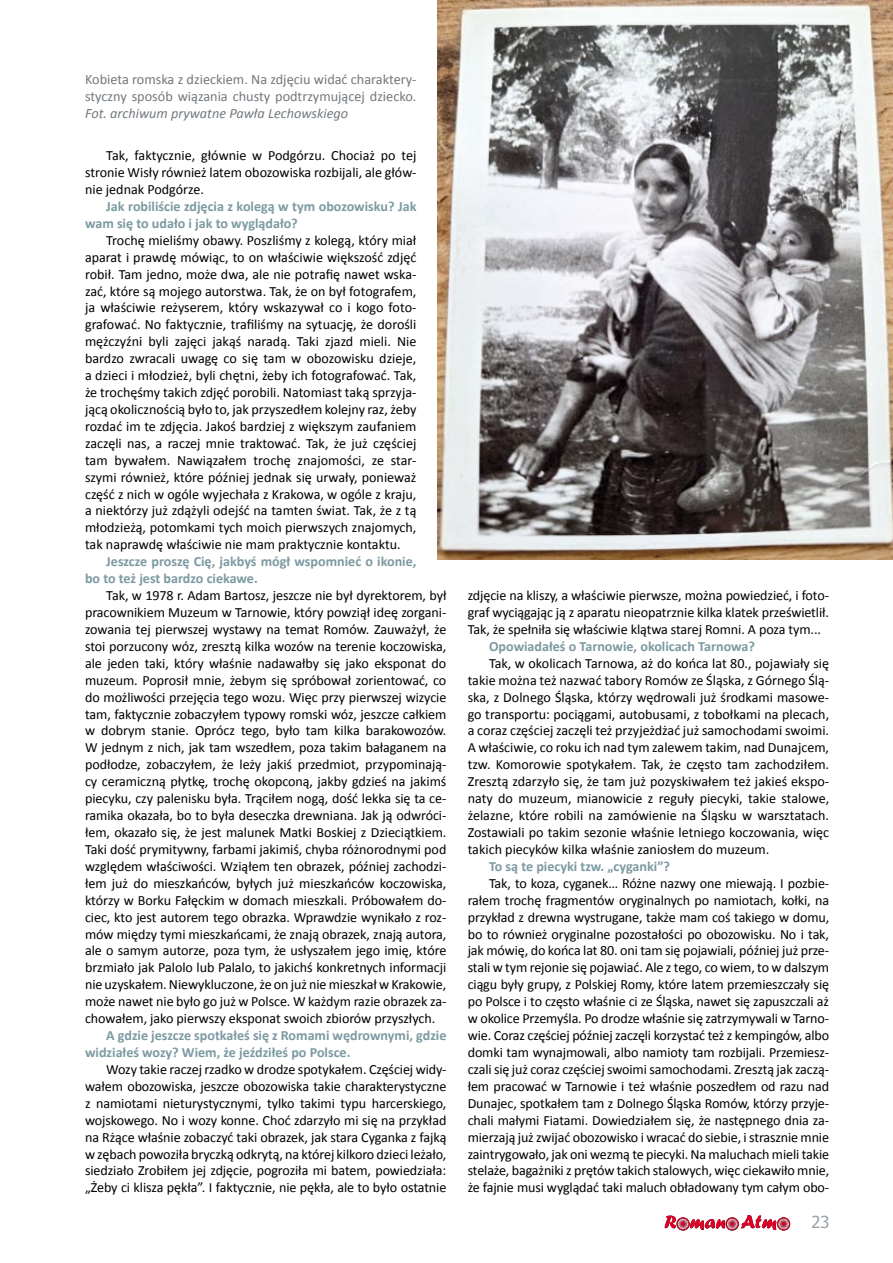
<style>
.page{position:relative;width:893px;height:1263px;background:#fff}
.page>*{position:absolute;margin:0;border:0;box-sizing:border-box;transform-origin:0 0}
.t1{font:16.5px "Tahoma";color:#99a1a6}
.t2{font:14.25px/17.1px "Calibri";color:#72787d}
.t3{font:italic 14.25px "Calibri";color:#72787d}
.t4{font:14.1px/17px "Calibri";letter-spacing:-.005em;color:#000;text-align:justify}
.t5{font:700 14.1px/17px "Calibri";color:#7c99a2}
</style>
<div class="page">
<img style="left:438px;top:0;width:455px;height:559px">
<svg style="left:664px;top:1215px;width:126px;height:15px"></svg>
<p class="t2" style="left:85px;top:70px;width:333px">Kobieta romska z dzieckiem. Na zdjęciu widać charaktery&shy;styczny sposób wiązania chusty podtrzymującej dziecko.</p>
<p class="t3" style="left:85px;top:105px;width:265px">Fot. archiwum prywatne Pawła Lechowskiego</p>
<p class="t4" style="left:85px;top:146px;width:333px;text-indent:21px">Tak, faktycznie, głównie w Podgórzu. Chociaż po tej stronie Wisły również latem obozowiska rozbijali, ale głów&shy;nie jednak Podgórze.</p>
<p class="t5" style="left:85px;top:197px;width:333px;text-indent:21px">Jak robiliście zdjęcia z kolegą w tym obozowisku? Jak wam się to udało i jak to wyglądało?</p>
<p class="t4" style="left:85px;top:231px;width:333px;text-indent:21px">Trochę mieliśmy obawy. Poszliśmy z kolegą, który miał aparat i prawdę mówiąc, to on właściwie większość zdjęć robił. Tam jedno, może dwa, ale nie potrafię nawet wska&shy;zać, które są mojego autorstwa. Tak, że on był fotografem, ja właściwie reżyserem, który wskazywał co i kogo foto&shy;grafować. No faktycznie, trafiliśmy na sytuację, że dorośli mężczyźni byli zajęci jakąś naradą. Taki zjazd mieli. Nie bardzo zwracali uwagę co się tam w obozowisku dzieje, a dzieci i młodzież, byli chętni, żeby ich fotografować. Tak, że trochęśmy takich zdjęć porobili. Natomiast taką sprzyja&shy;jącą okolicznością było to, jak przyszedłem kolejny raz, żeby rozdać im te zdjęcia. Jakoś bardziej z większym zaufaniem zaczęli nas, a raczej mnie traktować. Tak, że już częściej tam bywałem. Nawiązałem trochę znajomości, ze star&shy;szymi również, które później jednak się urwały, ponieważ część z nich w ogóle wyjechała z Krakowa, w ogóle z kraju, a niektórzy już zdążyli odejść na tamten świat. Tak, że z tą młodzieżą, potomkami tych moich pierwszych znajomych, tak naprawdę właściwie nie mam praktycznie kontaktu.</p>
<p class="t5" style="left:85px;top:552px;width:333px;text-indent:21px">Jeszcze proszę Cię, jakbyś mógł wspomnieć o ikonie, bo to też jest bardzo ciekawe.</p>
<p class="t4" style="left:85px;top:586px;width:363px;text-indent:21px">Tak, w 1978 r. Adam Bartosz, jeszcze nie był dyrektorem, był pracownikiem Muzeum w Tarnowie, który powziął ideę zorgani&shy;zowania tej pierwszej wystawy na temat Romów. Zauważył, że stoi porzucony wóz, zresztą kilka wozów na terenie koczowiska, ale jeden taki, który właśnie nadawałby się jako eksponat do muzeum. Poprosił mnie, żebym się spróbował zorientować, co do możliwości przejęcia tego wozu. Więc przy pierwszej wizycie tam, faktycznie zobaczyłem typowy romski wóz, jeszcze całkiem w dobrym stanie. Oprócz tego, było tam kilka barakowozów.<br>W jednym z nich, jak tam wszedłem, poza takim bałaganem na podłodze, zobaczyłem, że leży jakiś przedmiot, przypominają&shy;cy ceramiczną płytkę, trochę okopconą, jakby gdzieś na jakimś piecyku, czy palenisku była. Trąciłem nogą, dość lekka się ta ce&shy;ramika okazała, bo to była deseczka drewniana. Jak ją odwróci&shy;łem, okazało się, że jest malunek Matki Boskiej z Dzieciątkiem.<br>Taki dość prymitywny, farbami jakimiś, chyba różnorodnymi pod względem właściwości. Wziąłem ten obrazek, później zachodzi&shy;łem już do mieszkańców, byłych już mieszkańców koczowiska, którzy w Borku Fałęckim w domach mieszkali. Próbowałem do&shy;ciec, kto jest autorem tego obrazka. Wprawdzie wynikało z roz&shy;mów między tymi mieszkańcami, że znają obrazek, znają autora, ale o samym autorze, poza tym, że usłyszałem jego imię, które brzmiało jak Palolo lub Palalo, to jakichś konkretnych informacji nie uzyskałem. Niewykluczone, że on już nie mieszkał w Krakowie, może nawet nie było go już w Polsce. W każdym razie obrazek za&shy;chowałem, jako pierwszy eksponat swoich zbiorów przyszłych.</p>
<p class="t5" style="left:85px;top:1026px;width:363px;text-indent:21px">A gdzie jeszcze spotkałeś się z Romami wędrownymi, gdzie widziałeś wozy? Wiem, że jeździłeś po Polsce.</p>
<p class="t4" style="left:85px;top:1060px;width:363px;text-indent:21px">Wozy takie raczej rzadko w drodze spotykałem. Częściej widy&shy;wałem obozowiska, jeszcze obozowiska takie charakterystyczne z namiotami nieturystycznymi, tylko takimi typu harcerskiego, wojskowego. No i wozy konne. Choć zdarzyło mi się na przykład na Rżące właśnie zobaczyć taki obrazek, jak stara Cyganka z fajką w zębach powoziła bryczką odkrytą, na której kilkoro dzieci leżało, siedziało Zrobiłem jej zdjęcie, pogroziła mi batem, powiedziała: „Żeby ci klisza pękła”. I faktycznie, nie pękła, ale to było ostatnie</p>
<p class="t4" style="left:468px;top:586px;width:363px">zdjęcie na kliszy, a właściwie pierwsze, można powiedzieć, i foto&shy;graf wyciągając ją z aparatu nieopatrznie kilka klatek prześwietlił.<br>Tak, że spełniła się właściwie klątwa starej Romni. A poza tym...</p>
<p class="t5" style="left:489px;top:637px;width:268px">Opowiadałeś o Tarnowie, okolicach Tarnowa?</p>
<p class="t4" style="left:468px;top:654px;width:363px;text-indent:21px">Tak, w okolicach Tarnowa, aż do końca lat 80., pojawiały się takie można też nazwać tabory Romów ze Śląska, z Górnego Ślą&shy;ska, z Dolnego Śląska, którzy wędrowali już środkami masowe&shy;go transportu: pociągami, autobusami, z tobołkami na plecach, a coraz częściej zaczęli też przyjeżdżać już samochodami swoimi.<br>A właściwie, co roku ich nad tym zalewem takim, nad Dunajcem, tzw. Komorowie spotykałem. Tak, że często tam zachodziłem.<br>Zresztą zdarzyło się, że tam już pozyskiwałem też jakieś ekspo&shy;naty do muzeum, mianowicie z reguły piecyki, takie stalowe, żelazne, które robili na zamówienie na Śląsku w warsztatach.<br>Zostawiali po takim sezonie właśnie letniego koczowania, więc takich piecyków kilka właśnie zaniosłem do muzeum.</p>
<p class="t5" style="left:489px;top:857px;width:183px">To są te piecyki tzw. „cyganki”?</p>
<p class="t4" style="left:468px;top:874px;width:363px;text-indent:21px">Tak, to koza, cyganek… Różne nazwy one miewają. I pozbie&shy;rałem trochę fragmentów oryginalnych po namiotach, kołki, na przykład z drewna wystrugane, także mam coś takiego w domu, bo to również oryginalne pozostałości po obozowisku. No i tak, jak mówię, do końca lat 80. oni tam się pojawiali, później już prze&shy;stali w tym rejonie się pojawiać. Ale z tego, co wiem, to w dalszym ciągu były grupy, z Polskiej Romy, które latem przemieszczały się po Polsce i to często właśnie ci ze Śląska, nawet się zapuszczali aż w okolice Przemyśla. Po drodze właśnie się zatrzymywali w Tarno&shy;wie. Coraz częściej później zaczęli korzystać też z kempingów, albo domki tam wynajmowali, albo namioty tam rozbijali. Przemiesz&shy;czali się już coraz częściej swoimi samochodami. Zresztą jak zaczą&shy;łem pracować w Tarnowie i też właśnie poszedłem od razu nad Dunajec, spotkałem tam z Dolnego Śląska Romów, którzy przyje&shy;chali małymi Fiatami. Dowiedziałem się, że następnego dnia za&shy;mierzają już zwijać obozowisko i wracać do siebie, i strasznie mnie zaintrygowało, jak oni wezmą te piecyki. Na maluchach mieli takie stelaże, bagażniki z prętów takich stalowych, więc ciekawiło mnie, że fajnie musi wyglądać taki maluch obładowany tym całym obo-</p>
<p class="t1" style="left:811px;top:1211px;width:10px">23</p>
</div>
